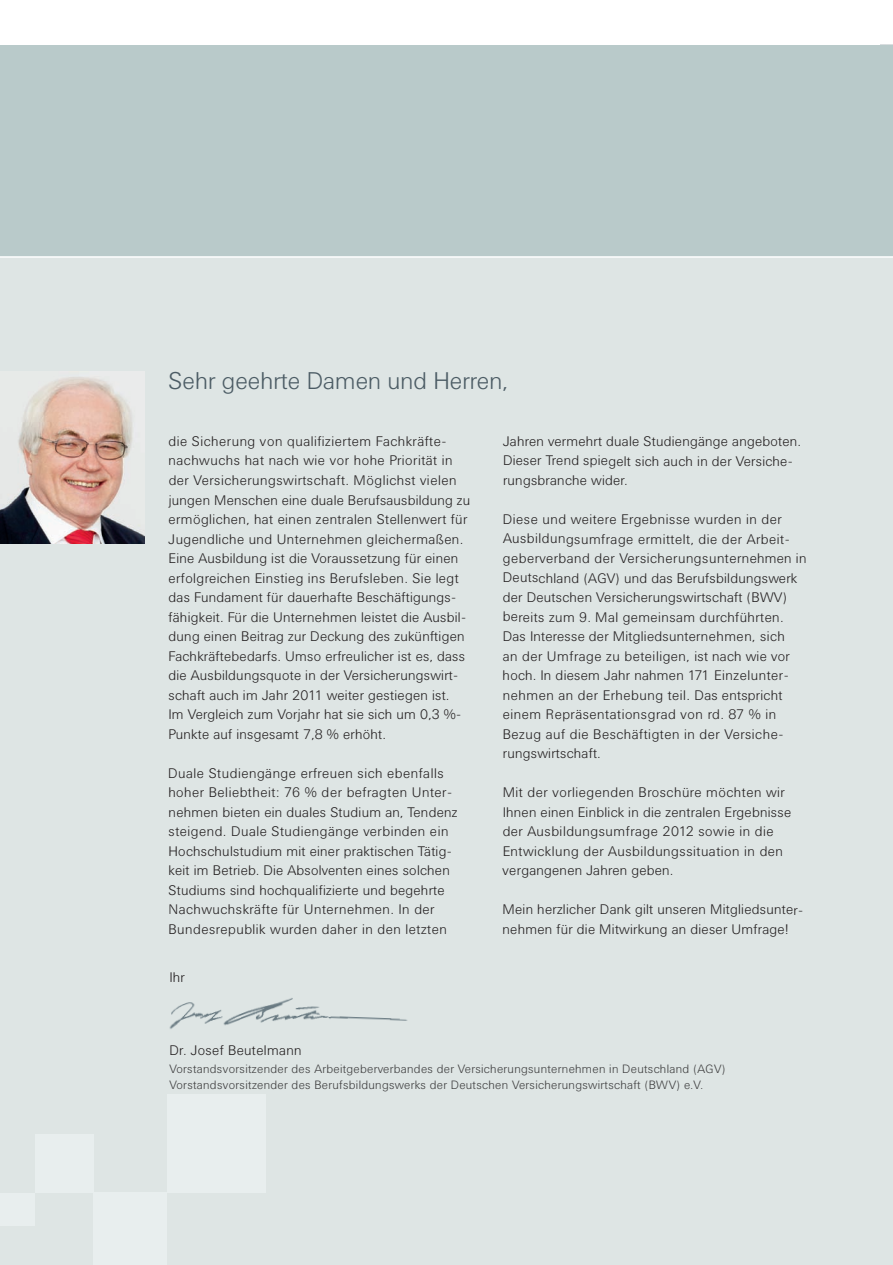
<style>
.page{position:relative;width:893px;height:1265px;background:#fff}
.page>*{position:absolute;margin:0;border:0;box-sizing:border-box;transform-origin:0 0}
.t1{font:300 24px "Univers BQ";color:#4c5c65}
.t2{font:300 13.8px/19.5px "Univers BQ";letter-spacing:.02em;color:#231f20}
.t3{font:300 12px/16.6px "Univers BQ";letter-spacing:.025em;color:#3e3e3f}
</style>
<div class="page">
<div style="left:0;top:248px;width:893px;height:1016px;background:#dee5e4"></div>
<div style="left:0;top:45px;width:893px;height:212px;background:#b9caca"></div>
<div style="left:167px;top:1093px;width:98px;height:99px;background:#e8eeee"></div>
<div style="left:94px;top:1191px;width:73px;height:73px;background:#e8eeee"></div>
<div style="left:35px;top:1133px;width:58px;height:59px;background:#e8eeee"></div>
<div style="left:0;top:1192px;width:35px;height:33px;background:#e8eeee"></div>
<hr style="left:0;top:256px;width:893px;height:2px;background:#fff">
<img style="left:169px;top:998px;width:239px;height:31px">
<img style="left:0;top:372px;width:144px;height:171px">
<h1 class="t1" style="left:169px;top:367px;width:341px">Sehr geehrte Damen und Herren,</h1>
<p class="t2" style="left:168px;top:431px;width:303px">die Sicherung von qualifiziertem Fachkräfte&shy;nachwuchs hat nach wie vor hohe Priorität in der Versicherungswirtschaft. Möglichst vielen jungen Menschen eine duale Berufsausbildung zu ermög lichen, hat einen zentralen Stellenwert für Jugend liche und Unternehmen gleichermaßen.<br>Eine Ausbildung ist die Voraussetzung für einen erfolgreichen Einstieg ins Berufsleben. Sie legt das Fundament für dauerhafte Beschäftigungs - fähigkeit. Für die Unternehmen leistet die Ausbil&shy;dung einen Beitrag zur Deckung des zukünftigen Fachkräftebedarfs. Umso erfreulicher ist es, dass die Ausbildungsquote in der Versicherungswirt&shy;schaft auch im Jahr 2011 weiter gestiegen ist.<br>Im Vergleich zum Vorjahr hat sie sich um 0,3 %- Punkte auf insgesamt 7,8 % erhöht.</p>
<p class="t2" style="left:168px;top:762px;width:291px">Duale Studiengänge erfreuen sich ebenfalls hoher Beliebtheit: 76 % der befragten Unter - nehmen bieten ein duales Studium an, Tendenz steigend. Duale Studiengänge verbinden ein Hochschul studium mit einer praktischen Tätig&shy;keit im Betrieb. Die Absolventen eines solchen Studiums sind hochqualifizierte und begehrte Nachwuchskräfte für Unternehmen. In der Bundesrepublik wurden daher in den letzten</p>
<p class="t2" style="left:169px;top:966px;width:17px">Ihr</p>
<p class="t2" style="left:503px;top:431px;width:299px">Jahren vermehrt duale Studiengänge angeboten.<br>Dieser Trend spiegelt sich auch in der Versiche&shy;rungsbranche wider.</p>
<p class="t2" style="left:502px;top:509px;width:305px">Diese und weitere Ergebnisse wurden in der Ausbildungsumfrage ermittelt, die der Arbeit&shy;geberverband der Versicherungsunternehmen in Deutschland (AGV) und das Berufsbildungswerk der Deutschen Versicherungswirtschaft (BWV) bereits zum 9. Mal gemeinsam durchführten.<br>Das Interesse der Mitgliedsunternehmen, sich<br>an der Umfrage zu beteiligen, ist nach wie vor hoch. In diesem Jahr nahmen 171 Einzelunter&shy;nehmen an der Erhebung teil. Das entspricht einem Repräsentationsgrad von rd. 87 % in Bezug auf die Beschäftigten in der Versiche&shy;rungswirtschaft.</p>
<p class="t2" style="left:502px;top:782px;width:290px">Mit der vorliegenden Broschüre möchten wir Ihnen einen Einblick in die zentralen Ergebnisse der Ausbildungsumfrage 2012 sowie in die Entwicklung der Ausbildungssituation in den ver gangenen Jahren geben.</p>
<p class="t2" style="left:502px;top:899px;width:302px">Mein herzlicher Dank gilt unseren Mitgliedsunter&shy;nehmen für die Mitwirkung an dieser Umfrage!</p>
<p class="t2" style="left:169px;top:1040px;width:134px">Dr. Josef Beutelmann</p>
<p class="t3" style="left:169px;top:1059px;width:557px">Vorstandsvorsitzender des Arbeitgeberverbandes der Versicherungsunternehmen in Deutschland (AGV)<br>Vorstandsvorsitzender des Berufsbildungswerks der Deutschen Versicherungswirtschaft (BWV) e.V.</p>
</div>
